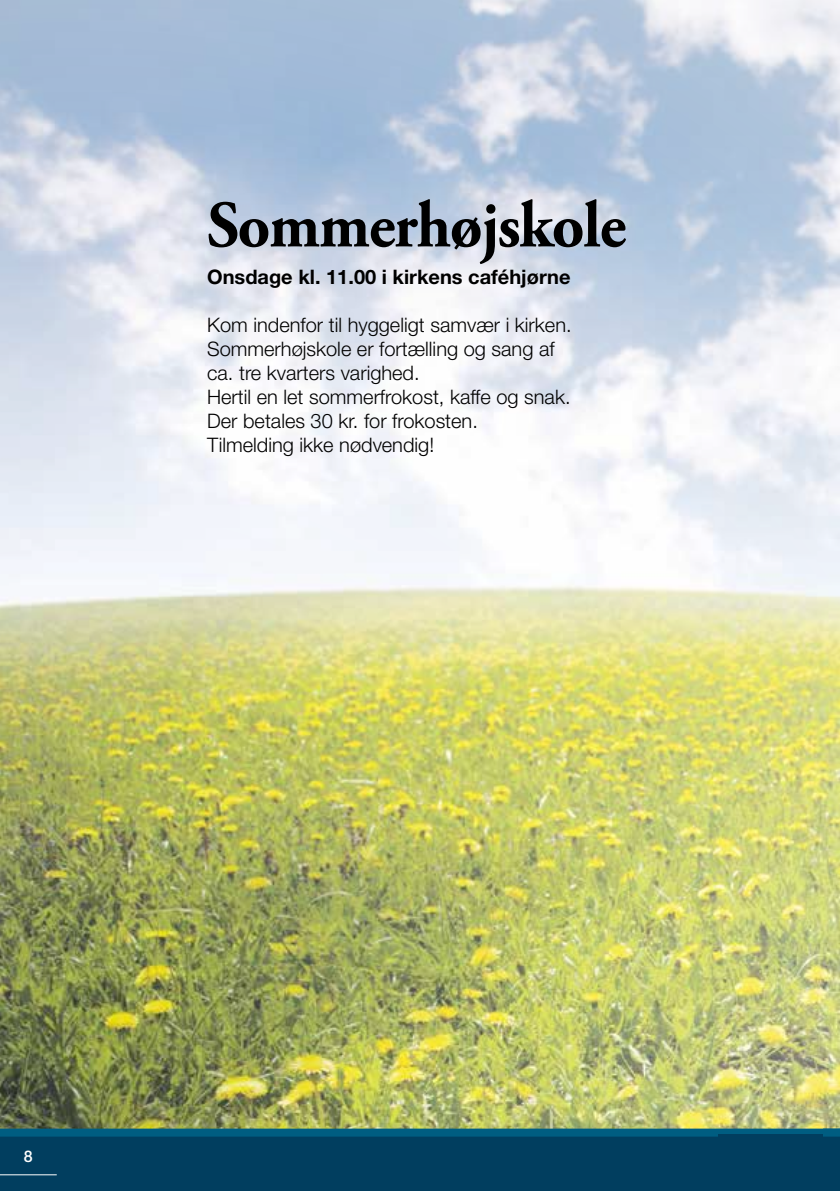
<style>
.page{position:relative;width:840px;height:1191px;background:#fff}
.page>*{position:absolute;margin:0;border:0;box-sizing:border-box;transform-origin:0 0}
.t1{font:700 66px "Adobe Garamond Pro";letter-spacing:-.02em;color:#000;scale:.96 1}
.t2{font:300 20px/24px "Helvetica Neue LT Std";color:#000}
.t3{font:700 20px "Helvetica Neue LT Std";color:#000}
.t4{font:500 16px "Helvetica Neue LT Std";color:#fff}
</style>
<div class="page">
<div style="left:0;top:1134px;width:839px;height:57px;background:#013e5f"></div>
<hr style="left:0;top:1174px;width:57px;height:1px;background:#fff">
<img style="left:0;top:0;width:839px;height:1128px">
<div style="left:0;top:1128px;width:839px;height:8px;background:#005d81"></div>
<div style="left:718px;top:1134px;width:121px;height:57px;background:#013e5f"></div>
<div style="left:822px;top:1128px;width:17px;height:8px;background:#005d81"></div>
<h1 class="t1" style="left:207px;top:187px;width:438px">Sommerhøjskole</h1>
<p class="t3" style="left:207px;top:265px;width:364px">Onsdage kl. 11.00 i kirkens caféhjørne</p>
<p class="t2" style="left:207px;top:312px;width:366px">Kom indenfor til hyggeligt samvær i kirken.<br>Sommerhøjskole er fortælling og sang af ca. tre kvarters varighed.<br>Hertil en let sommerfrokost, kaffe og snak.<br>Der betales 30 kr. for frokosten.<br>Tilmelding ikke nødvendig!</p>
<p class="t4" style="left:24px;top:1147px;width:10px">8</p>
</div>
